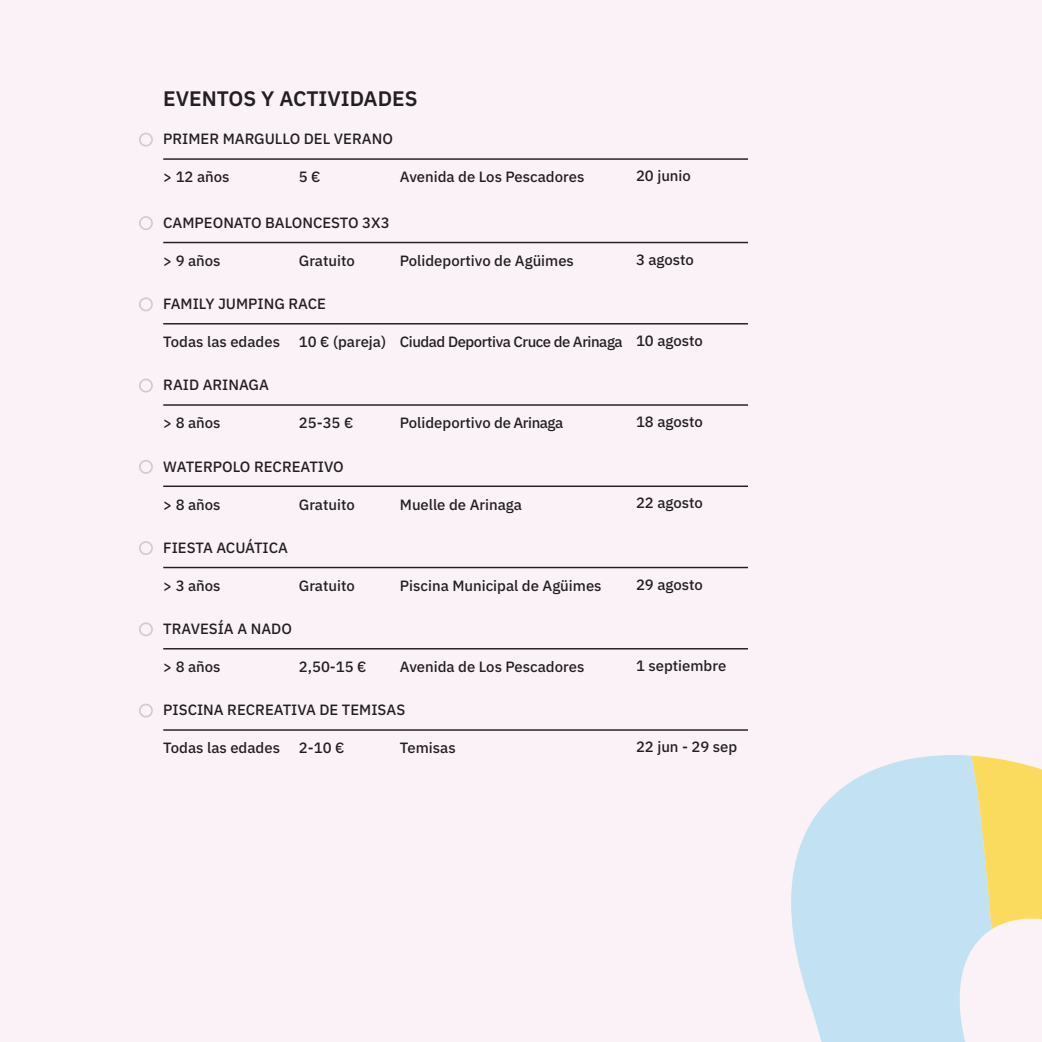
<style>
.page{position:relative;width:1042px;height:1042px;background:#faf2f7}
.page>*{position:absolute;margin:0;border:0;box-sizing:border-box;transform-origin:0 0}
.t1{font:600 21px "IBM Plex Sans";color:#231f20}
.t2{font:500 14.88px "IBM Plex Sans";color:#231f20}
.t3{font:500 14.88px "IBM Plex Sans";letter-spacing:-.03em;color:#231f20}
</style>
<div class="page">
<svg style="left:791px;top:755px;width:199px;height:287px;fill:#c2e1f2"></svg>
<svg style="left:971px;top:755px;width:71px;height:175px;background:#f0dd81"></svg>
<hr style="left:163px;top:648px;width:585px;height:1px;background:#231f20">
<hr style="left:163px;top:729px;width:585px;height:2px;background:#231f20">
<div style="left:139px;top:622px;width:14px;height:14px;border:2px solid #2c2c2c;border-radius:50%"></div>
<div style="left:139px;top:703px;width:14px;height:14px;border:2px solid #2c2c2c;border-radius:50%"></div>
<hr style="left:163px;top:158px;width:585px;height:2px;background:#231f20">
<hr style="left:163px;top:242px;width:585px;height:1px;background:#231f20">
<hr style="left:163px;top:323px;width:585px;height:1px;background:#231f20">
<hr style="left:163px;top:404px;width:585px;height:2px;background:#231f20">
<hr style="left:163px;top:485px;width:585px;height:2px;background:#231f20">
<hr style="left:163px;top:567px;width:585px;height:1px;background:#231f20">
<div style="left:139px;top:133px;width:14px;height:14px;border:2px solid #2c2c2c;border-radius:50%"></div>
<div style="left:139px;top:216px;width:14px;height:14px;border:2px solid #2c2c2c;border-radius:50%"></div>
<div style="left:139px;top:297px;width:14px;height:14px;border:2px solid #2c2c2c;border-radius:50%"></div>
<div style="left:139px;top:379px;width:14px;height:14px;border:2px solid #2c2c2c;border-radius:50%"></div>
<div style="left:139px;top:460px;width:14px;height:14px;border:2px solid #2c2c2c;border-radius:50%"></div>
<div style="left:139px;top:541px;width:14px;height:14px;border:2px solid #2c2c2c;border-radius:50%"></div>
<h1 class="t1" style="left:163px;top:82px;width:256px">EVENTOS Y ACTIVIDADES</h1>
<p class="t2" style="left:163px;top:127px;width:231px">PRIMER MARGULLO DEL VERANO</p>
<p class="t2" style="left:163px;top:166px;width:68px">&gt; 12 años</p>
<p class="t2" style="left:299px;top:166px;width:23px">5 €</p>
<p class="t2" style="left:400px;top:166px;width:186px">Avenida de Los Pescadores</p>
<p class="t2" style="left:636px;top:164px;width:56px">20 junio</p>
<p class="t2" style="left:163px;top:211px;width:228px">CAMPEONATO BALONCESTO 3X3</p>
<p class="t2" style="left:163px;top:249px;width:59px">&gt; 9 años</p>
<p class="t2" style="left:299px;top:249px;width:57px">Gratuito</p>
<p class="t2" style="left:400px;top:249px;width:176px">Polideportivo de Agüimes</p>
<p class="t2" style="left:636px;top:248px;width:59px">3 agosto</p>
<p class="t2" style="left:163px;top:292px;width:164px">FAMILY JUMPING RACE</p>
<p class="t2" style="left:163px;top:330px;width:118px">Todas las edades</p>
<p class="t2" style="left:299px;top:330px;width:89px">10 € (pareja)</p>
<p class="t3" style="left:400px;top:330px;width:224px">Ciudad Deportiva Cruce de Arinaga</p>
<p class="t2" style="left:636px;top:329px;width:68px">10 agosto</p>
<p class="t2" style="left:163px;top:373px;width:107px">RAID ARINAGA</p>
<p class="t2" style="left:163px;top:411px;width:59px">&gt; 8 años</p>
<p class="t2" style="left:299px;top:411px;width:56px">25-35 €</p>
<p class="t2" style="left:400px;top:411px;width:165px">Polideportivo de Arinaga</p>
<p class="t2" style="left:636px;top:410px;width:68px">18 agosto</p>
<p class="t2" style="left:163px;top:455px;width:182px">WATERPOLO RECREATIVO</p>
<p class="t2" style="left:163px;top:493px;width:59px">&gt; 8 años</p>
<p class="t2" style="left:299px;top:493px;width:57px">Gratuito</p>
<p class="t2" style="left:400px;top:493px;width:124px">Muelle de Arinaga</p>
<p class="t2" style="left:636px;top:491px;width:68px">22 agosto</p>
<p class="t2" style="left:163px;top:536px;width:126px">FIESTA ACUÁTICA</p>
<p class="t2" style="left:163px;top:574px;width:59px">&gt; 3 años</p>
<p class="t2" style="left:299px;top:574px;width:57px">Gratuito</p>
<p class="t2" style="left:400px;top:574px;width:203px">Piscina Municipal de Agüimes</p>
<p class="t2" style="left:636px;top:573px;width:68px">29 agosto</p>
<p class="t2" style="left:163px;top:617px;width:130px">TRAVESÍA A NADO</p>
<p class="t2" style="left:163px;top:655px;width:59px">&gt; 8 años</p>
<p class="t2" style="left:299px;top:655px;width:69px">2,50-15 €</p>
<p class="t2" style="left:400px;top:655px;width:186px">Avenida de Los Pescadores</p>
<p class="t2" style="left:636px;top:654px;width:92px">1 septiembre</p>
<p class="t2" style="left:163px;top:698px;width:243px">PISCINA RECREATIVA DE TEMISAS</p>
<p class="t2" style="left:163px;top:736px;width:118px">Todas las edades</p>
<p class="t2" style="left:299px;top:736px;width:47px">2-10 €</p>
<p class="t2" style="left:400px;top:736px;width:57px">Temisas</p>
<p class="t2" style="left:636px;top:735px;width:103px">22 jun - 29 sep</p>
</div>
